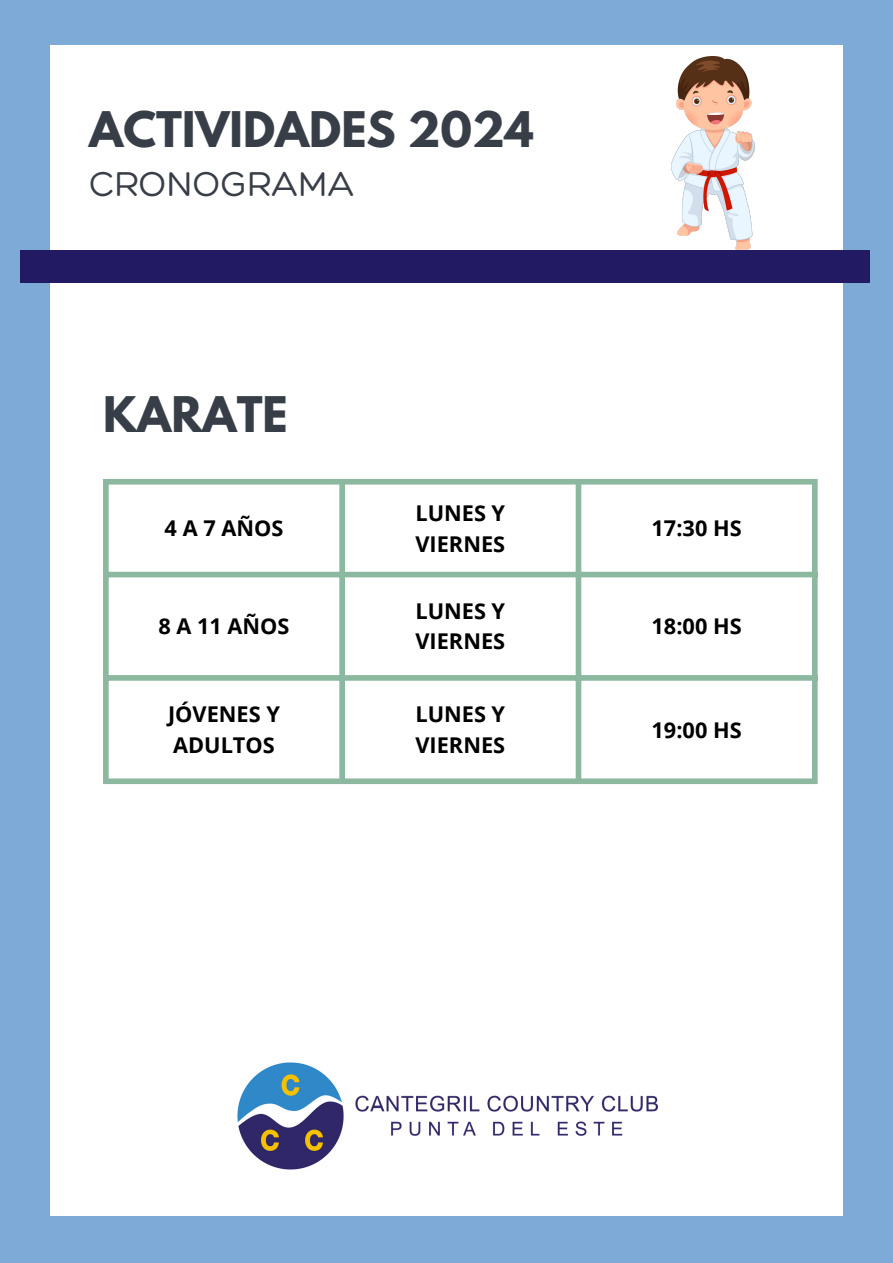
<style>
.page{position:relative;width:893px;height:1263px;background:#7eaad8}
.page>*{position:absolute;margin:0;border:0;box-sizing:border-box;transform-origin:0 0}
.t1{font:700 43.5px "League Spartan";color:#383e48}
.t2{font:300 37.5px "Hero";color:#383e48}
.t3{font:700 21.75px/30.4px "Open Sans";color:#000}
</style>
<div class="page">
<div style="left:50px;top:46px;width:793px;height:1170px;background:#fff"></div>
<div style="left:103px;top:484px;width:6px;height:294px;background:#8cb89f"></div>
<div style="left:339px;top:484px;width:6px;height:294px;background:#8cb89f"></div>
<div style="left:575px;top:484px;width:6px;height:294px;background:#8cb89f"></div>
<div style="left:812px;top:484px;width:5px;height:294px;background:#8cb89f"></div>
<div style="left:103px;top:479px;width:714px;height:5px;background:#8cb89f"></div>
<div style="left:103px;top:572px;width:714px;height:5px;background:#8cb89f"></div>
<div style="left:103px;top:675px;width:714px;height:6px;background:#8cb89f"></div>
<div style="left:103px;top:778px;width:714px;height:6px;background:#8cb89f"></div>
<div style="left:21px;top:250px;width:848px;height:33px;background:#221b63"></div>
<img style="left:671px;top:56px;width:83px;height:194px">
<img style="left:237px;top:1062px;width:420px;height:108px">
<p class="t1" style="left:89px;top:107px;width:446px">ACTIVIDADES 2024</p>
<p class="t2" style="left:89px;top:161px;width:266px">CRONOGRAMA</p>
<p class="t1" style="left:103px;top:393px;width:186px">KARATE</p>
<p class="t3" style="left:165px;top:513px;width:120px">4 A 7 AÑOS</p>
<p class="t3" style="left:158px;top:610px;width:133px">8 A 11 AÑOS</p>
<h1 class="t3" style="left:415px;top:497px;width:91px">LUNES Y</h1>
<p class="t3" style="left:415px;top:528px;width:91px">VIERNES</p>
<p class="t3" style="left:415px;top:595px;width:91px">LUNES Y</p>
<p class="t3" style="left:415px;top:626px;width:91px">VIERNES</p>
<p class="t3" style="left:168px;top:699px;width:113px">JÓVENES Y<br>ADULTOS</p>
<p class="t3" style="left:415px;top:699px;width:91px">LUNES Y</p>
<p class="t3" style="left:415px;top:729px;width:91px">VIERNES</p>
<h1 class="t3" style="left:651px;top:513px;width:92px">17:30 HS</h1>
<p class="t3" style="left:651px;top:610px;width:92px">18:00 HS</p>
<p class="t3" style="left:651px;top:714px;width:92px">19:00 HS</p>
</div>
